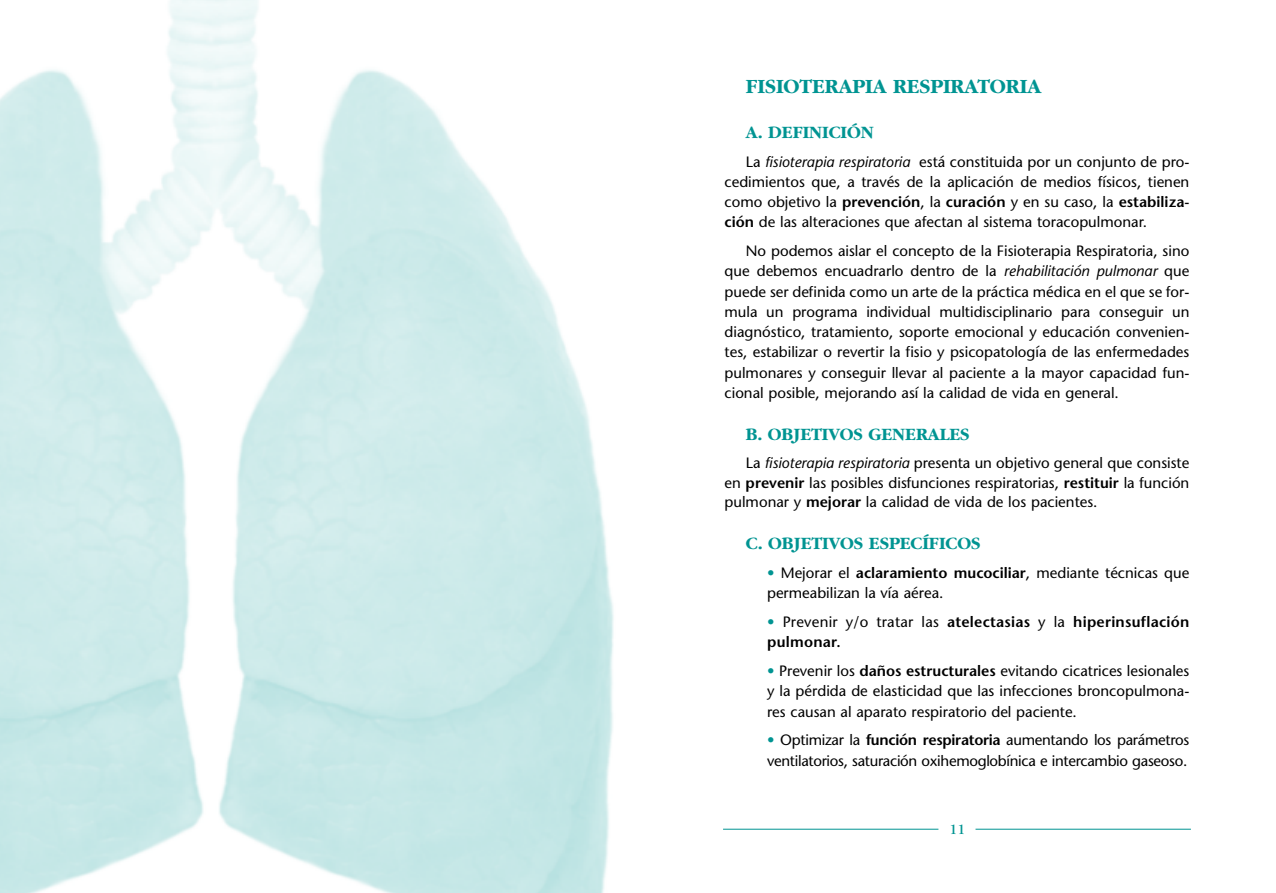
<style>
.page{position:relative;width:1276px;height:893px;background:#fff}
.page>*{position:absolute;margin:0;border:0;box-sizing:border-box;transform-origin:0 0}
.t1{font:700 21px "Garamond";color:#009492}
.t2{font:700 18px "Garamond";color:#009492}
.t3{font:15px/20.2px "Stone Sans";color:#000;text-align:justify}
.t4{font:15px/20.2px "Stone Sans";letter-spacing:-.02em;color:#000}
.t5{font:600 15px/20.2px "Stone Sans";letter-spacing:.015em;color:#000}
.t6{font:15px "Garamond";color:#009492}
.s1{font-style:italic}
.s2{font-weight:600}
.s3{color:#009492}
.s4{font-weight:400;color:#009492}
.s5{font-weight:400}
</style>
<div class="page">
<hr style="left:975px;top:829px;width:216px;height:1px;background:#009492">
<hr style="left:723px;top:829px;width:215px;height:1px;background:#009492">
<img style="left:0;top:0;width:614px;height:893px">
<h1 class="t1" style="left:746px;top:73px;width:297px">FISIOTERAPIA RESPIRATORIA</h1>
<p class="t2" style="left:746px;top:121px;width:129px">A. DEFINICIÓN</p>
<p class="t3" style="left:724px;top:153px;width:466px;text-indent:21px">La <span class="s1">fisioterapia respiratoria</span> está constituida por un conjunto de pro&shy;cedimientos que, a través de la aplicación de medios físicos, tienen como objetivo la <span class="s2">prevención</span>, la <span class="s2">curación</span> y en su caso, la <span class="s2">estabiliza&shy;ción</span> de las alteraciones que afectan al sistema toracopulmonar.</p>
<p class="t3" style="left:724px;top:242px;width:466px;text-indent:21px">No podemos aislar el concepto de la Fisioterapia Respiratoria, sino que debemos encuadrarlo dentro de la <span class="s1">rehabilitación pulmonar</span> que puede ser definida como un arte de la práctica médica en el que se for&shy;mula un programa individual multidisciplinario para conseguir un diagnóstico, tratamiento, soporte emocional y educación convenien&shy;tes, estabilizar o revertir la fisio y psicopatología de las enfermedades pulmonares y conseguir llevar al paciente a la mayor capacidad fun&shy;cional posible, mejorando así la calidad de vida en general.</p>
<p class="t2" style="left:746px;top:423px;width:225px">B. OBJETIVOS GENERALES</p>
<p class="t3" style="left:724px;top:455px;width:466px;line-height:19.5px;text-indent:21px">La <span class="s1">fisioterapia respiratoria</span> presenta un objetivo general que consiste en <span class="s2">prevenir</span> las posibles disfunciones respiratorias, <span class="s2">restituir</span> la función pulmonar y <span class="s2">mejorar</span> la calidad de vida de los pacientes.</p>
<p class="t2" style="left:746px;top:533px;width:236px">C. OBJETIVOS ESPECÍFICOS</p>
<p class="t3" style="left:767px;top:564px;width:424px"><span class="s3">•</span> Mejorar el <span class="s2">aclaramiento mucociliar</span>, mediante técnicas que permeabilizan la vía aérea.</p>
<p class="t5" style="left:767px;top:613px;width:424px"><span class="s4">•</span> <span class="s5">Prevenir y/o tratar las</span> atelectasias <span class="s5">y la</span> hiperinsuflación pulmonar.</p>
<p class="t3" style="left:767px;top:662px;width:424px"><span class="s3">•</span> Prevenir los <span class="s2">daños estructurales</span> evitando cicatrices lesionales y la pérdida de elasticidad que las infecciones broncopulmona&shy;res causan al aparato respiratorio del paciente.</p>
<p class="t4" style="left:767px;top:732px;width:424px"><span class="s3">•</span> Optimizar la <span class="s2">función respiratoria</span> aumentando los parámetros ventilatorios, saturación oxihemoglobínica e intercambio gaseoso.</p>
<p class="t6" style="left:949px;top:824px;width:17px">11</p>
</div>
